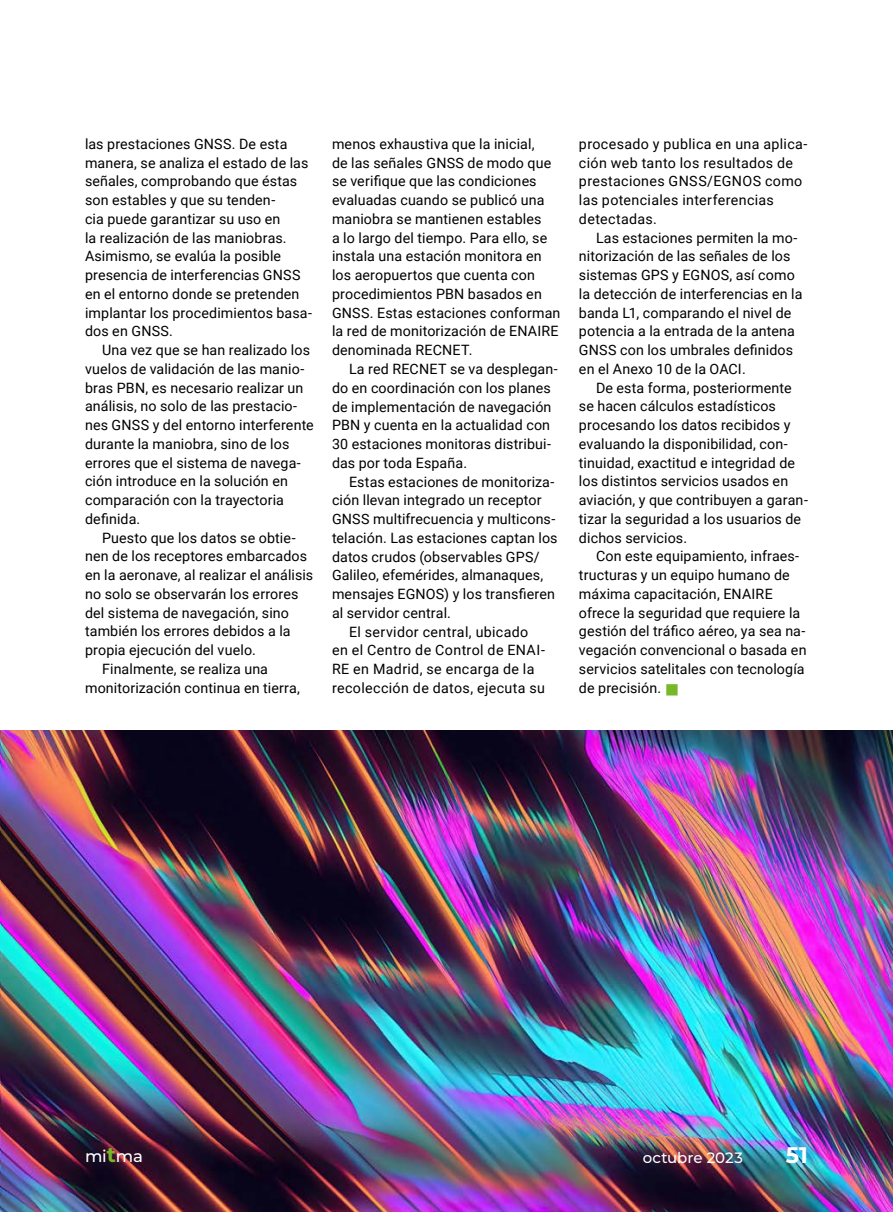
<style>
.page{position:relative;width:893px;height:1212px;background:#fff}
.page>*{position:absolute;margin:0;border:0;box-sizing:border-box;transform-origin:0 0}
.t1{font:700 22.5px "Montserrat";color:#fff}
.t2{font:500 16.5px "Montserrat";color:#fff}
.t3{font:500 15px "Montserrat";color:#fff}
.t4{font:14.25px/18.8px "Roboto";letter-spacing:.01em;color:#000}
.s1{color:#76b828}
.s2{font-weight:700;font-size:21px;color:#76b828}
</style>
<div class="page">
<img style="left:0;top:730px;width:893px;height:482px">
<p class="t4" style="left:85px;top:134px;width:228px">las prestaciones GNSS. De esta manera, se analiza el estado de las señales, comprobando que éstas son estables y que su tenden-<br>cia puede garantizar su uso en<br>la realización de las maniobras.<br>Asimismo, se evalúa la posible presencia de interferencias GNSS en el entorno donde se pretenden implantar los procedimientos basa&shy;dos en GNSS.</p>
<p class="t4" style="left:85px;top:340px;width:230px;text-indent:17px">Una vez que se han realizado los vuelos de validación de las manio&shy;bras PBN, es necesario realizar un análisis, no solo de las prestacio&shy;nes GNSS y del entorno interferente durante la maniobra, sino de los errores que el sistema de navega&shy;ción introduce en la solución en comparación con la trayectoria definida.</p>
<p class="t4" style="left:102px;top:528px;width:195px">Puesto que los datos se obtie-</p>
<p class="t4" style="left:85px;top:546px;width:224px">nen de los receptores embarcados</p>
<p class="t4" style="left:85px;top:565px;width:230px">en la aeronave, al realizar el análisis</p>
<p class="t4" style="left:85px;top:584px;width:215px">no solo se observarán los errores</p>
<p class="t4" style="left:85px;top:603px;width:205px">del sistema de navegación, sino</p>
<p class="t4" style="left:85px;top:621px;width:207px">también los errores debidos a la</p>
<p class="t4" style="left:85px;top:640px;width:172px">propia ejecución del vuelo.</p>
<p class="t4" style="left:102px;top:659px;width:167px">Finalmente, se realiza una</p>
<p class="t4" style="left:85px;top:678px;width:217px">monitorización continua en tierra,</p>
<p class="t4" style="left:332px;top:134px;width:230px">menos exhaustiva que la inicial,<br>de las señales GNSS de modo que se verifique que las condiciones evaluadas cuando se publicó una maniobra se mantienen estables<br>a lo largo del tiempo. Para ello, se instala una estación monitora en los aeropuertos que cuenta con procedimientos PBN basados en<br>GNSS. Estas estaciones conforman la red de monitorización de ENAIRE denominada RECNET.</p>
<p class="t4" style="left:332px;top:359px;width:227px;text-indent:17px">La red RECNET se va desplegan&shy;do en coordinación con los planes de implementación de navegación<br>PBN y cuenta en la actualidad con<br>30 estaciones monitoras distribui&shy;das por toda España.</p>
<p class="t4" style="left:349px;top:471px;width:207px">Estas estaciones de monitoriza-</p>
<p class="t4" style="left:332px;top:490px;width:211px">ción llevan integrado un receptor</p>
<p class="t4" style="left:332px;top:509px;width:225px">GNSS multifrecuencia y multicons-</p>
<p class="t4" style="left:332px;top:528px;width:227px">telación. Las estaciones captan los</p>
<p class="t4" style="left:332px;top:547px;width:209px">datos crudos (observables GPS/</p>
<p class="t4" style="left:332px;top:565px;width:213px">Galileo, efemérides, almanaques,</p>
<p class="t4" style="left:332px;top:584px;width:225px">mensajes EGNOS) y los transfieren</p>
<p class="t4" style="left:332px;top:603px;width:121px">al servidor central.</p>
<p class="t4" style="left:349px;top:622px;width:181px">El servidor central, ubicado</p>
<p class="t4" style="left:332px;top:640px;width:214px">en el Centro de Control de ENAI-</p>
<p class="t4" style="left:332px;top:659px;width:204px">RE en Madrid, se encarga de la</p>
<p class="t4" style="left:332px;top:678px;width:215px">recolección de datos, ejecuta su</p>
<p class="t4" style="left:579px;top:134px;width:230px">procesado y publica en una aplica&shy;ción web tanto los resultados de prestaciones GNSS/EGNOS como las potenciales interferencias detectadas.</p>
<p class="t4" style="left:579px;top:228px;width:225px;text-indent:17px">Las estaciones permiten la mo&shy;nitorización de las señales de los sistemas GPS y EGNOS, así como la detección de interferencias en la banda L1, comparando el nivel de potencia a la entrada de la antena<br>GNSS con los umbrales definidos en el Anexo 10 de la OACI.</p>
<p class="t4" style="left:579px;top:378px;width:230px;text-indent:17px">De esta forma, posteriormente se hacen cálculos estadísticos procesando los datos recibidos y evaluando la disponibilidad, con&shy;tinuidad, exactitud e integridad de los distintos servicios usados en aviación, y que contribuyen a garan&shy;tizar la seguridad a los usuarios de dichos servicios.</p>
<p class="t4" style="left:579px;top:546px;width:229px;text-indent:17px">Con este equipamiento, infraes&shy;tructuras y un equipo humano de máxima capacitación, ENAIRE ofrece la seguridad que requiere la gestión del tráfico aéreo, ya sea na&shy;vegación convencional o basada en servicios satelitales con tecnología de precisión. <span class="s1">■</span></p>
<p class="t2" style="left:85px;top:1144px;width:59px">mi<span class="s2">t</span>ma</p>
<p class="t3" style="left:643px;top:1147px;width:102px">octubre 2023</p>
<h1 class="t1" style="left:786px;top:1139px;width:24px">51</h1>
</div>
